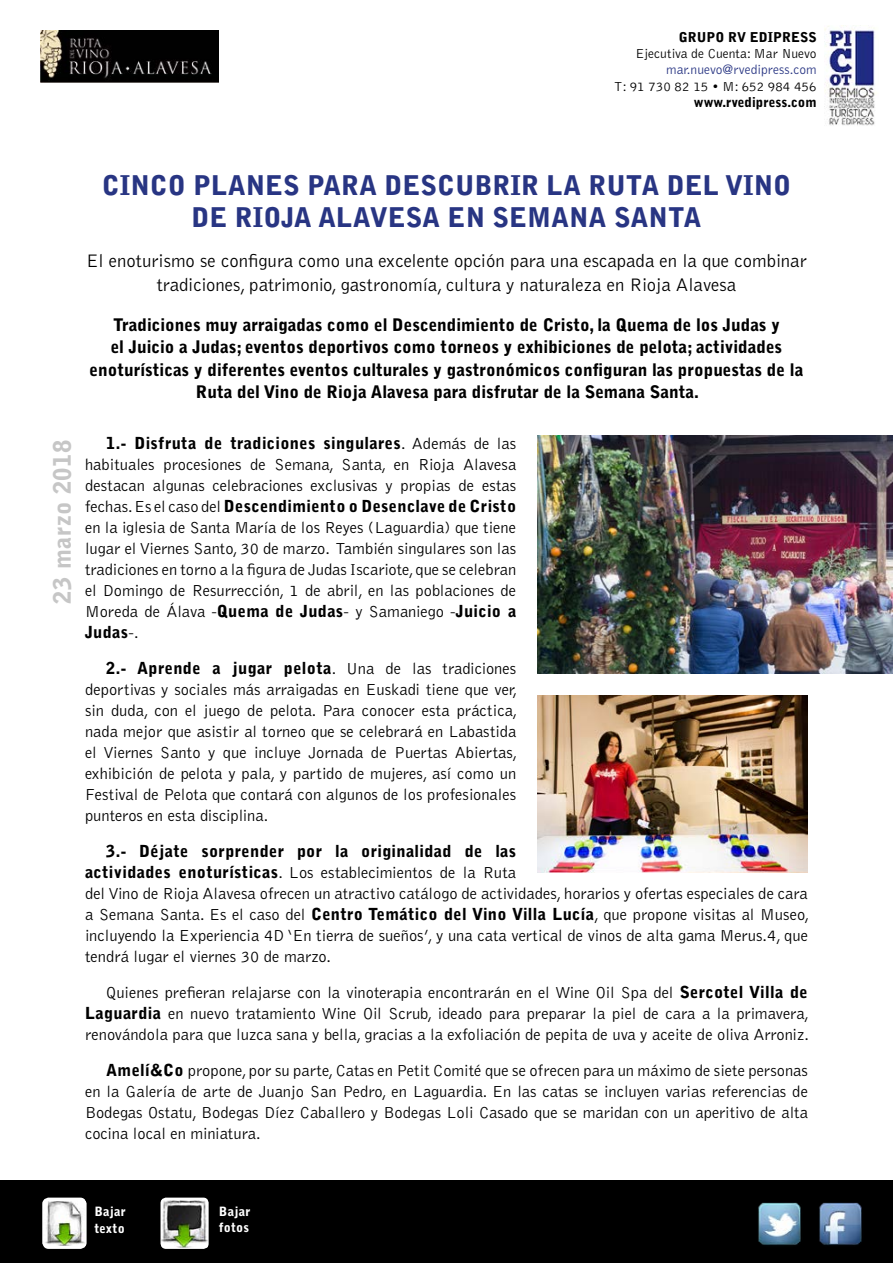
<style>
.page{position:relative;width:893px;height:1263px;background:#fff}
.page>*{position:absolute;margin:0;border:0;box-sizing:border-box;transform-origin:0 0}
.t1{font:900 27px/32.4px "Bell Gothic";color:#283583;text-align:center}
.t2{font:900 24px "Bell Gothic";letter-spacing:.02em;color:#c6c6c6}
.t3{font:300 18.75px/23.2px "Bell Gothic";color:#000;text-align:center}
.t4{font:900 17.25px/22.5px "Bell Gothic";color:#000;text-align:center}
.t5{font:300 16.5px/21px "Bell Gothic";color:#000;text-align:justify}
.t6{font:300 13.5px "Bell Gothic";color:#000}
.t7{font:900 13.5px "Bell Gothic";color:#000}
.t8{font:300 13.5px "Bell Gothic";color:#283583}
.t9{font:900 12.75px/16.5px "Bell Gothic";letter-spacing:.02em;color:#fff}
.s1{font-weight:900}
</style>
<div class="page">
<img style="left:40px;top:30px;width:179px;height:52px">
<div style="left:0;top:1180px;width:893px;height:83px;background:#000"></div>
<div style="left:161px;top:1197px;width:48px;height:52px;background:#fff;border-radius:5px"></div>
<img style="left:161px;top:1200px;width:47px;height:47px">
<div style="left:43px;top:1197px;width:43px;height:52px;background:#fff;border-radius:6px"></div>
<img style="left:45px;top:1201px;width:40px;height:44px">
<img style="left:824px;top:26px;width:51px;height:100px">
<img style="left:758px;top:1202px;width:43px;height:44px">
<img style="left:819px;top:1202px;width:43px;height:44px">
<img style="left:537px;top:436px;width:356px;height:237px">
<img style="left:537px;top:695px;width:271px;height:177px">
<p class="t7" style="left:679px;top:29px;width:139px">GRUPO RV EDIPRESS</p>
<p class="t6" style="left:635px;top:47px;width:183px">Ejecutiva de Cuenta: Mar Nuevo</p>
<p class="t8" style="left:666px;top:63px;width:152px">mar.nuevo@rvedipress.com</p>
<p class="t6" style="left:614px;top:79px;width:204px">T: 91 730 82 15 • M: 652 984 456</p>
<p class="t7" style="left:694px;top:94px;width:124px">www.rvedipress.com</p>
<h2 class="t2" style="left:48px;top:604px;width:166px;rotate:-90deg">23 marzo 2018</h2>
<h1 class="t1" style="left:102px;top:169px;width:691px">CINCO PLANES PARA DESCUBRIR LA RUTA DEL VINO<br>DE RIOJA ALAVESA EN SEMANA SANTA</h1>
<p class="t3" style="left:86px;top:250px;width:722px">El enoturismo se configura como una excelente opción para una escapada en la que combinar tradiciones, patrimonio, gastronomía, cultura y naturaleza en Rioja Alavesa</p>
<p class="t4" style="left:90px;top:314px;width:715px">Tradiciones muy arraigadas como el Descendimiento de Cristo, la Quema de los Judas y<br>el Juicio a Judas; eventos deportivos como torneos y exhibiciones de pelota; actividades enoturísticas y diferentes eventos culturales y gastronómicos configuran las propuestas de la Ruta del Vino de Rioja Alavesa para disfrutar de la Semana Santa.</p>
<p class="t5" style="left:85px;top:434px;width:433px;text-indent:21px"><span class="s1">1.- Disfruta de tradiciones singulares</span>. Además de las habituales procesiones de Semana, Santa, en Rioja Alavesa destacan algunas celebraciones exclusivas y propias de estas fechas. Es el caso del <span class="s1">Descendimiento o Desenclave de Cristo </span>en la iglesia de Santa María de los Reyes (Laguardia) que tiene lugar el Viernes Santo, 30 de marzo. También singulares son las tradiciones en torno a la figura de Judas Iscariote, que se celebran el Domingo de Resurrección, 1 de abril, en las poblaciones de Moreda de Álava -<span class="s1">Quema de Judas</span>- y Samaniego -<span class="s1">Juicio a Judas</span>-.</p>
<p class="t5" style="left:85px;top:658px;width:434px;text-indent:21px"><span class="s1">2.- Aprende a jugar pelota</span>. Una de las tradiciones deportivas y sociales más arraigadas en Euskadi tiene que ver, sin duda, con el juego de pelota. Para conocer esta práctica, nada mejor que asistir al torneo que se celebrará en Labastida el Viernes Santo y que incluye Jornada de Puertas Abiertas, exhibición de pelota y pala, y partido de mujeres, así como un Festival de Pelota que contará con algunos de los profesionales punteros en esta disciplina.</p>
<p class="t5" style="left:85px;top:841px;width:726px;text-align:left;text-indent:21px"><span class="s1">3.- Déjate sorprender por la originalidad de las<br>actividades enoturísticas</span>. Los establecimientos de la Ruta<br>del Vino de Rioja Alavesa ofrecen un atractivo catálogo de actividades, horarios y ofertas especiales de cara a Semana Santa. Es el caso del <span class="s1">Centro Temático del Vino Villa Lucía</span>, que propone visitas al Museo, incluyendo la Experiencia 4D ‘En tierra de sueños’, y una cata vertical de vinos de alta gama Merus.4, que tendrá lugar el viernes 30 de marzo.</p>
<p class="t5" style="left:85px;top:982px;width:726px;text-indent:21px">Quienes prefieran relajarse con la vinoterapia encontrarán en el Wine Oil Spa del <span class="s1">Sercotel Villa de Laguardia</span> en nuevo tratamiento Wine Oil Scrub, ideado para preparar la piel de cara a la primavera, renovándola para que luzca sana y bella, gracias a la exfoliación de pepita de uva y aceite de oliva Arroniz.</p>
<p class="t5" style="left:85px;top:1060px;width:724px;text-indent:21px"><span class="s1">Amelí&amp;Co</span> propone, por su parte, Catas en Petit Comité que se ofrecen para un máximo de siete personas en la Galería de arte de Juanjo San Pedro, en Laguardia. En las catas se incluyen varias referencias de Bodegas Ostatu, Bodegas Díez Caballero y Bodegas Loli Casado que se maridan con un aperitivo de alta cocina local en miniatura.</p>
<p class="t9" style="left:94px;top:1204px;width:33px">Bajar texto</p>
<p class="t9" style="left:219px;top:1203px;width:33px">Bajar fotos</p>
</div>
